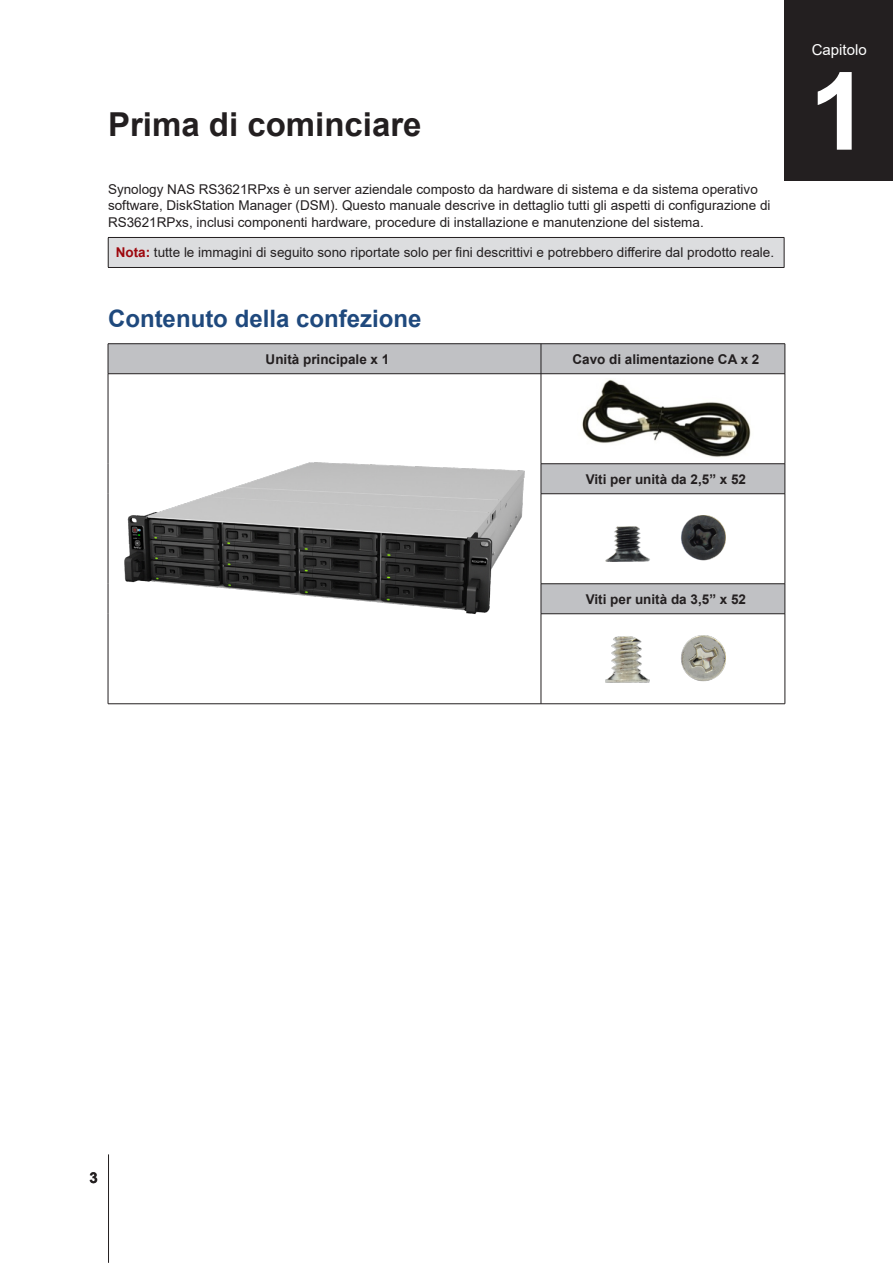
<style>
.page{position:relative;width:893px;height:1263px;background:#fff}
.page>*{position:absolute;margin:0;border:0;box-sizing:border-box;transform-origin:0 0}
.ChapterNum{font:700 108px "Arial";color:#fff}
.H1-ChapterTitle{font:700 33px "Arial";color:#231f20}
.H3-sidebar{font:700 24px "Arial";color:#1f497d}
.Chapter-center{font:15px "Arial";color:#fff}
.PageNumber-sidebar{font:700 15px "Arial";color:#231f20}
.Body-sidebar{font:13.5px/16.5px "Arial";color:#231f20}
.Warning-sidebar{font:13.5px "Arial";color:#231f20}
.XHeadCenter{font:700 13.5px "Arial";color:#231f20}
.s1{font-weight:700;color:#9d070d}
</style>
<div class="page">
<div style="left:108px;top:237px;width:676px;height:30px;background:#dcdddf"></div>
<hr style="left:108px;top:237px;width:676px;height:1px;background:#231f20">
<svg style="left:108px;top:238px;width:1px;height:29px"></svg>
<svg style="left:784px;top:238px;width:1px;height:29px"></svg>
<hr style="left:108px;top:267px;width:676px;height:1px;background:#231f20">
<svg style="left:109px;top:344px;width:676px;height:270px"></svg>
<hr style="left:108px;top:343px;width:433px;height:1px;background:#231f20">
<hr style="left:108px;top:344px;width:1px;height:30px;background:#231f20">
<hr style="left:541px;top:343px;width:244px;height:1px;background:#231f20">
<hr style="left:541px;top:344px;width:1px;height:30px;background:#231f20">
<hr style="left:785px;top:344px;width:1px;height:30px;background:#231f20">
<hr style="left:108px;top:373px;width:433px;height:1px;background:#231f20">
<hr style="left:108px;top:374px;width:1px;height:90px;background:#231f20">
<hr style="left:541px;top:373px;width:244px;height:1px;background:#231f20">
<hr style="left:541px;top:374px;width:1px;height:90px;background:#231f20">
<hr style="left:785px;top:374px;width:1px;height:90px;background:#231f20">
<hr style="left:108px;top:464px;width:1px;height:30px;background:#231f20">
<hr style="left:541px;top:463px;width:244px;height:1px;background:#231f20">
<hr style="left:541px;top:464px;width:1px;height:30px;background:#231f20">
<hr style="left:785px;top:464px;width:1px;height:30px;background:#231f20">
<hr style="left:108px;top:494px;width:1px;height:90px;background:#231f20">
<hr style="left:541px;top:493px;width:244px;height:1px;background:#231f20">
<hr style="left:541px;top:494px;width:1px;height:90px;background:#231f20">
<hr style="left:785px;top:494px;width:1px;height:90px;background:#231f20">
<hr style="left:108px;top:584px;width:1px;height:30px;background:#231f20">
<hr style="left:541px;top:583px;width:244px;height:1px;background:#231f20">
<hr style="left:541px;top:584px;width:1px;height:30px;background:#231f20">
<hr style="left:785px;top:584px;width:1px;height:30px;background:#231f20">
<hr style="left:108px;top:614px;width:1px;height:90px;background:#231f20">
<hr style="left:541px;top:613px;width:244px;height:1px;background:#231f20">
<hr style="left:541px;top:614px;width:1px;height:90px;background:#231f20">
<hr style="left:785px;top:614px;width:1px;height:90px;background:#231f20">
<hr style="left:108px;top:703px;width:433px;height:1px;background:#231f20">
<hr style="left:541px;top:703px;width:244px;height:1px;background:#231f20">
<img style="left:116px;top:454px;width:416px;height:160px">
<img style="left:578px;top:378px;width:176px;height:81px">
<img style="left:606px;top:516px;width:120px;height:46px">
<img style="left:606px;top:635px;width:120px;height:47px">
<div style="left:785px;top:0;width:108px;height:180px;background:#231f20"></div>
<hr style="left:108px;top:1154px;width:1px;height:109px;background:#231f20">
<p class="H1-ChapterTitle" style="left:108px;top:101px;width:315px">Prima di cominciare</p>
<p class="Body-sidebar" style="left:108px;top:180px;width:664px">Synology NAS RS3621RPxs è un server aziendale composto da hardware di sistema e da sistema operativo software, DiskStation Manager (DSM). Questo manuale descrive in dettaglio tutti gli aspetti di configurazione di<br>RS3621RPxs, inclusi componenti hardware, procedure di installazione e manutenzione del sistema.</p>
<p class="Warning-sidebar" style="left:116px;top:243px;width:660px"><span class="s1">Nota:</span> tutte le immagini di seguito sono riportate solo per fini descrittivi e potrebbero differire dal prodotto reale.</p>
<p class="H3-sidebar" style="left:108px;top:302px;width:315px">Contenuto della confezione</p>
<p class="XHeadCenter" style="left:266px;top:349px;width:125px">Unità principale x 1</p>
<p class="XHeadCenter" style="left:572px;top:349px;width:189px">Cavo di alimentazione CA x 2</p>
<p class="Chapter-center" style="left:812px;top:40px;width:57px">Capitolo</p>
<p class="ChapterNum" style="left:809px;top:36px;width:62px">1</p>
<p class="XHeadCenter" style="left:586px;top:469px;width:162px">Viti per unità da 2,5” x 52</p>
<p class="XHeadCenter" style="left:586px;top:589px;width:162px">Viti per unità da 3,5” x 52</p>
<p class="PageNumber-sidebar" style="left:90px;top:1167px;width:10px">3</p>
</div>
